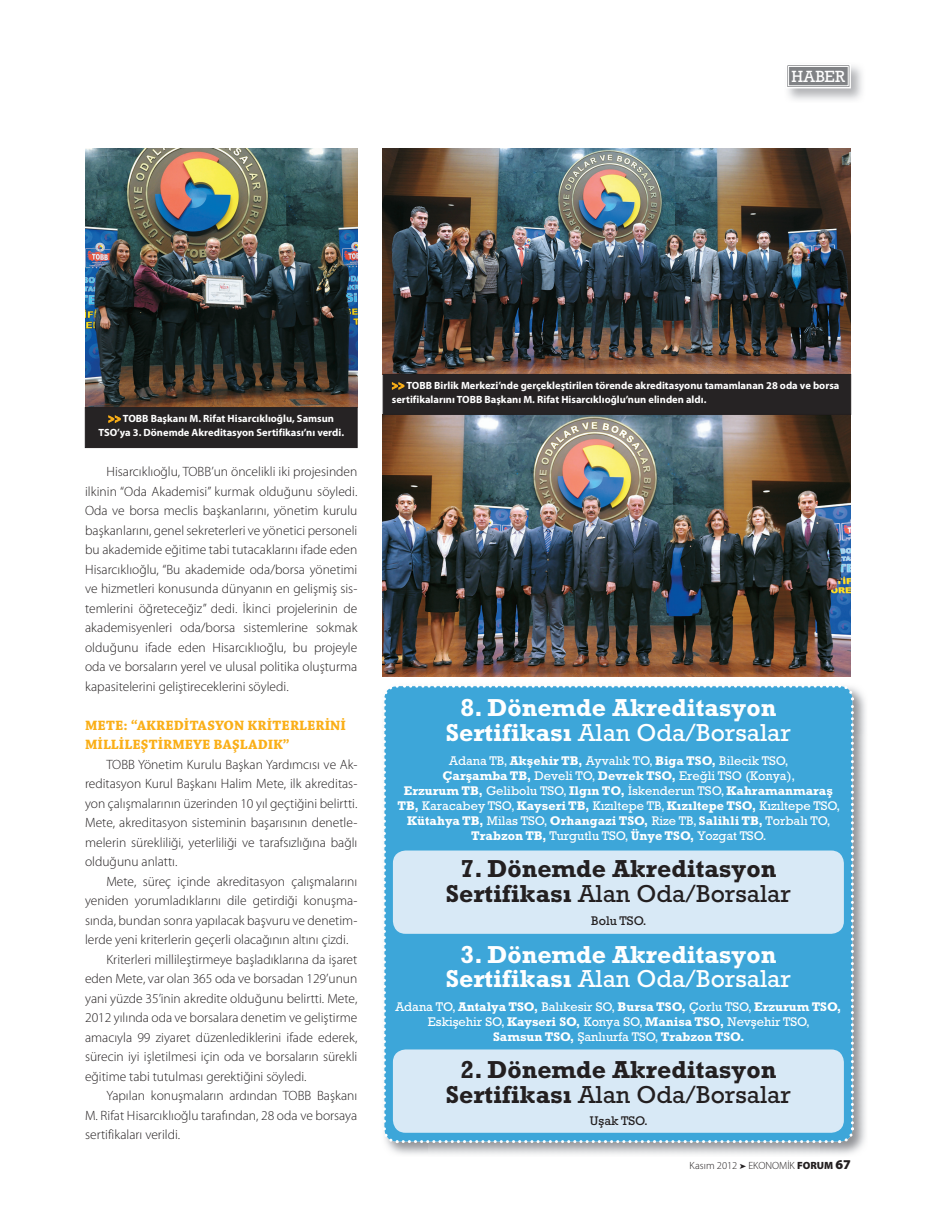
<style>
.page{position:relative;width:936px;height:1212px;background:#fff}
.page>*{position:absolute;margin:0;border:0;box-sizing:border-box;transform-origin:0 0}
.t1{font:24.9px "Rockwell Regular Tr";color:#fff}
.t2{font:24.9px "Rockwell Regular Tr";color:#231f20}
.t3{font:24.9px "Rockwell Bold Tr";color:#fff}
.t4{font:24.9px "Rockwell Bold Tr";color:#231f20}
.t5{font:16.5px "Rockwell Regular Tr";letter-spacing:.02em;color:#fff}
.t6{font:700 14.25px/19.5px "Chaparral Pro";letter-spacing:.005em;color:#faaf18}
.t7{font:300 13.5px/19.5px "Myriad Pro";color:#231f20;text-align:justify}
.t8{font:12.75px/15px "Rockwell Regular Tr";color:#fff;text-align:center}
.t9{font:12.75px "Rockwell Bold Tr";color:#fff}
.t10{font:12.75px "Rockwell Regular Tr";color:#231f20}
.t11{font:700 10.5px/13.5px "Myriad Pro";color:#fff;text-align:center}
.t12{font:300 10.5px "Myriad Pro";color:#231f20}
.s1{font-weight:900;font-stretch:condensed;font-size:12px;color:#faaf18}
.s2{font-family:"Rockwell Bold Tr"}
.s3{font-family:"Rockwell Regular Tr"}
.s4{font-weight:900}
.s5{font-weight:900;font-size:13.5px}
</style>
<div class="page">
<svg style="left:785px;top:63px;width:66px;height:26px"></svg>
<div style="left:788px;top:66px;width:60px;height:20px;border:1px solid #fff"></div>
<img style="left:853px;top:688px;width:13px;height:46px">
<img style="left:819px;top:734px;width:47px;height:421px">
<svg style="left:842px;top:702px;width:13px;height:442px"></svg>
<div style="left:383px;top:686px;width:470px;height:457px;background:#3da6d9"></div>
<img style="left:85px;top:148px;width:272px;height:259px">
<img style="left:383px;top:149px;width:467px;height:225px">
<img style="left:383px;top:415px;width:467px;height:261px">
<div style="left:85px;top:408px;width:272px;height:40px;background:#262324"></div>
<div style="left:85px;top:407px;width:272px;height:41px;border:1px solid #231f20"></div>
<div style="left:383px;top:374px;width:467px;height:40px;background:#262324"></div>
<div style="left:383px;top:374px;width:467px;height:41px;border:1px solid #231f20"></div>
<div style="left:393px;top:850px;width:450px;height:84px;background:#d8e9f6;border-radius:13px"></div>
<div style="left:393px;top:1049px;width:450px;height:84px;background:#d8e9f6;border-radius:13px"></div>
<p class="t5" style="left:791px;top:70px;width:55px">HABER</p>
<p class="t11" style="left:98px;top:413px;width:247px"><span class="s1">&gt; &gt;</span> TOBB Başkanı M. Rifat Hisarcıklıoğlu, Samsun<br>TSO’ya 3. Dönemde Akreditasyon Sertifikası’nı verdi.</p>
<p class="t7" style="left:85px;top:463px;width:274px;text-indent:21px">Hisarcıklıoğlu, TOBB’un öncelikli iki projesinden ilkinin “Oda Akademisi” kurmak olduğunu söyledi.<br>Oda ve borsa meclis başkanlarını, yönetim kurulu başkanlarını, genel sekreterleri ve yönetici personeli bu akademide eğitime tabi tutacaklarını ifade eden Hisarcıklıoğlu, “Bu akademide oda/borsa yönetimi ve hizmetleri konusunda dünyanın en gelişmiş sis&shy;temlerini öğreteceğiz” dedi. İkinci projelerinin de akademisyenleri oda/borsa sistemlerine sokmak olduğunu ifade eden Hisarcıklıoğlu, bu projeyle oda ve borsaların yerel ve ulusal politika oluşturma kapasitelerini geliştireceklerini söyledi.</p>
<p class="t6" style="left:85px;top:716px;width:262px">METE: “AKREDİTASYON KRİTERLERİNİ<br>MİLLİLEŞTİRMEYE BAŞLADIK”</p>
<p class="t7" style="left:85px;top:755px;width:274px;text-indent:21px">TOBB Yönetim Kurulu Başkan Yardımcısı ve Ak&shy;reditasyon Kurul Başkanı Halim Mete, ilk akreditas&shy;yon çalışmalarının üzerinden 10 yıl geçtiğini belirtti.<br>Mete, akreditasyon sisteminin başarısının denetle&shy;melerin sürekliliği, yeterliliği ve tarafsızlığına bağlı olduğunu anlattı.</p>
<p class="t7" style="left:106px;top:872px;width:252px">Mete, süreç içinde akreditasyon çalışmalarını</p>
<p class="t7" style="left:85px;top:892px;width:274px">yeniden yorumladıklarını dile getirdiği konuşma-</p>
<p class="t7" style="left:85px;top:911px;width:274px">sında, bundan sonra yapılacak başvuru ve denetim-</p>
<p class="t7" style="left:85px;top:931px;width:265px">lerde yeni kriterlerin geçerli olacağının altını çizdi.</p>
<p class="t7" style="left:106px;top:950px;width:252px">Kriterleri millileştirmeye başladıklarına da işaret</p>
<p class="t7" style="left:85px;top:970px;width:274px">eden Mete, var olan 365 oda ve borsadan 129’unun</p>
<p class="t7" style="left:85px;top:989px;width:274px">yani yüzde 35’inin akredite olduğunu belirtti. Mete,</p>
<p class="t7" style="left:85px;top:1009px;width:274px">2012 yılında oda ve borsalara denetim ve geliştirme</p>
<p class="t7" style="left:85px;top:1028px;width:274px">amacıyla 99 ziyaret düzenlediklerini ifade ederek,</p>
<p class="t7" style="left:85px;top:1048px;width:274px">sürecin iyi işletilmesi için oda ve borsaların sürekli</p>
<p class="t7" style="left:85px;top:1067px;width:223px">eğitime tabi tutulması gerektiğini söyledi.</p>
<p class="t7" style="left:106px;top:1087px;width:252px">Yapılan konuşmaların ardından TOBB Başkanı</p>
<p class="t7" style="left:85px;top:1106px;width:274px">M. Rifat Hisarcıklıoğlu tarafından, 28 oda ve borsaya</p>
<p class="t7" style="left:85px;top:1126px;width:97px">sertifikaları verildi.</p>
<p class="t11" style="left:392px;top:380px;width:449px;text-align:left"><span class="s1">&gt; &gt;</span> TOBB Birlik Merkezi’nde gerçekleştirilen törende akreditasyonu tamamlanan 28 oda ve borsa sertifikalarını TOBB Başkanı M. Rifat Hisarcıklıoğlu’nun elinden aldı.</p>
<h1 class="t3" style="left:460px;top:699px;width:317px">8. Dönemde Akreditasyon</h1>
<h1 class="t1" style="left:446px;top:724px;width:346px"><span class="s2">Sertifikası</span> Alan Oda/Borsalar</h1>
<p class="t8" style="left:442px;top:754px;width:354px">Adana TB, <span class="s2">Akşehir TB,</span> Ayvalık TO, <span class="s2">Biga TSO,</span> Bilecik TSO,<br><span class="s2">Çarşamba TB,</span> Develi TO, <span class="s2">Devrek TSO,</span> Ereğli TSO (Konya),</p>
<p class="t9" style="left:404px;top:786px;width:430px">Erzurum TB, <span class="s3">Gelibolu TSO,</span> Ilgın TO, <span class="s3">İskenderun TSO,</span> Kahramanmaraş</p>
<p class="t8" style="left:397px;top:799px;width:444px"><span class="s2">TB,</span> Karacabey TSO, <span class="s2">Kayseri TB,</span> Kızıltepe TB, <span class="s2">Kızıltepe TSO,</span> Kızıltepe TSO,</p>
<p class="t9" style="left:407px;top:816px;width:425px">Kütahya TB, <span class="s3">Milas TSO,</span> Orhangazi TSO, <span class="s3">Rize TB,</span> Salihli TB, <span class="s3">Torbalı TO,</span></p>
<p class="t8" style="left:471px;top:829px;width:297px"><span class="s2">Trabzon TB,</span> Turgutlu TSO, <span class="s2">Ünye TSO,</span> Yozgat TSO.</p>
<h1 class="t4" style="left:460px;top:860px;width:317px">7. Dönemde Akreditasyon</h1>
<h1 class="t2" style="left:446px;top:885px;width:346px"><span class="s2">Sertifikası</span> Alan Oda/Borsalar</h1>
<p class="t10" style="left:591px;top:916px;width:57px">Bolu TSO.</p>
<h1 class="t3" style="left:460px;top:945px;width:317px">3. Dönemde Akreditasyon</h1>
<h1 class="t1" style="left:446px;top:970px;width:346px"><span class="s2">Sertifikası</span> Alan Oda/Borsalar</h1>
<p class="t9" style="left:395px;top:1002px;width:447px"><span class="s3">Adana TO,</span> Antalya TSO, <span class="s3">Balıkesir SO,</span> Bursa TSO, <span class="s3">Çorlu TSO,</span> Erzurum TSO,</p>
<p class="t8" style="left:428px;top:1015px;width:383px">Eskişehir SO, <span class="s2">Kayseri SO,</span> Konya SO, <span class="s2">Manisa TSO,</span> Nevşehir TSO,</p>
<p class="t9" style="left:493px;top:1032px;width:253px">Samsun TSO, <span class="s3">Şanlıurfa TSO,</span> Trabzon TSO.</p>
<h1 class="t4" style="left:460px;top:1061px;width:317px">2. Dönemde Akreditasyon</h1>
<h1 class="t2" style="left:446px;top:1086px;width:346px"><span class="s2">Sertifikası</span> Alan Oda/Borsalar</h1>
<p class="t10" style="left:590px;top:1116px;width:60px">Uşak TSO.</p>
<p class="t12" style="left:689px;top:1162px;width:163px">Kasım 2012 EKONOMİK <span class="s4">FORUM</span> <span class="s5">67</span></p>
</div>
